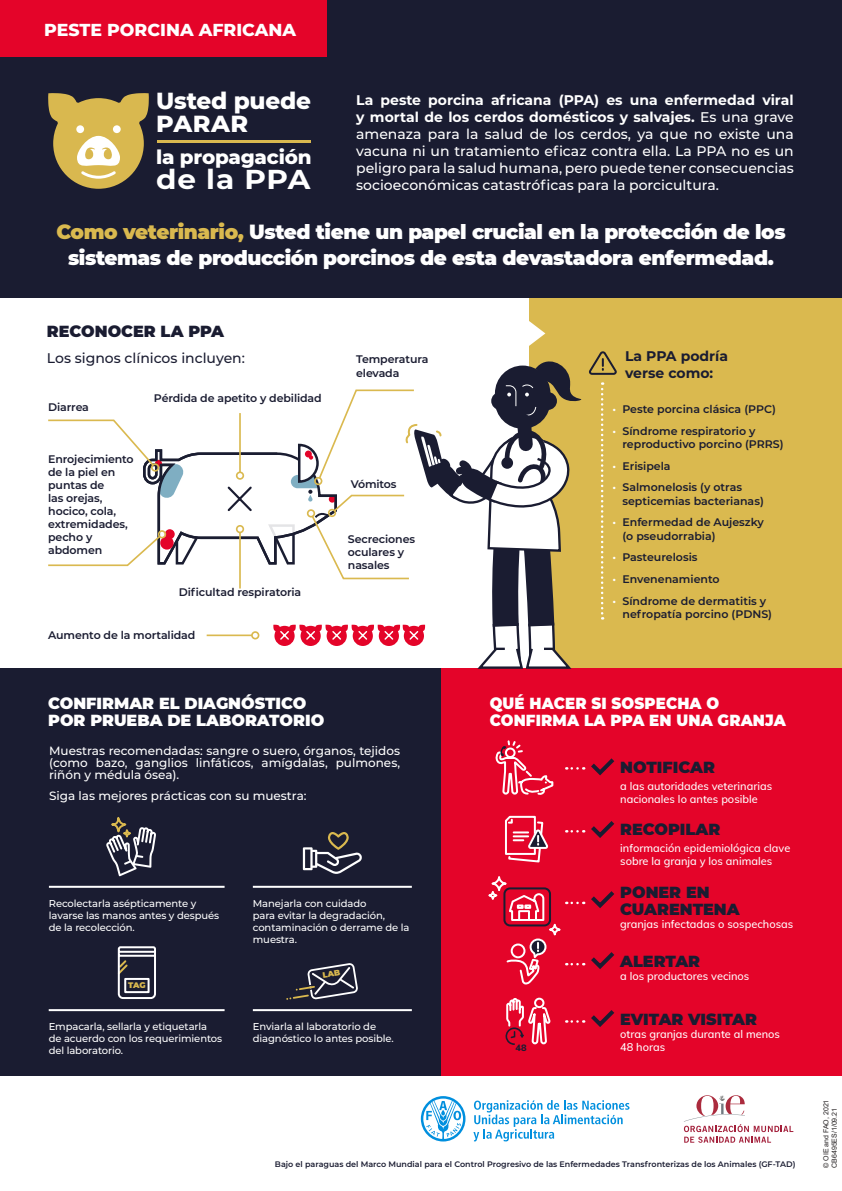
<style>
.page{position:relative;width:842px;height:1191px;background:#fff}
.page>*{position:absolute;margin:0;border:0;box-sizing:border-box;transform-origin:0 0}
.t1{font:700 27.4px "Montserrat";letter-spacing:.025em;color:#fff;scale:1.08 1}
.t2{font:800 23.7px/23.6px "Montserrat";letter-spacing:-.01em;color:#fff}
.t3{font:900 20px/26px "Montserrat";letter-spacing:-.02em;color:#fff;text-align:center}
.t4{font:800 19.8px "Montserrat";letter-spacing:-.01em;color:#fff}
.t5{font:800 17.3px "Montserrat";color:#fff}
.t6{font:900 16px/17px "Montserrat";color:#1a1c31}
.t7{font:900 16px/17px "Montserrat";color:#fff}
.t8{font:900 16px/17px "Montserrat";color:#fff;scale:.94 1}
.t9{font:500 14px/17px "Montserrat";color:#fff;text-align:justify}
.t10{font:500 14px "Montserrat";color:#1a1c31}
.t11{font:700 14px/16.8px "Montserrat";color:#1a1c31}
.t12{font:500 12px/12.4px "Montserrat";color:#fff;text-align:justify}
.t13{font:600 11px/13.2px "Montserrat";letter-spacing:-.01em;color:#1a1c31}
.t14{font:500 11px/13.2px "Muli";color:#fff}
.t15{font:500 10px/12px "Montserrat";letter-spacing:-.01em;color:#fff}
.t16{font:800 9.2px "Muli";color:#1a1c31}
.t17{font:600 8px "Montserrat";color:#1a1c31}
.t18{font:900 8px "Montserrat";color:#dab94f}
.t19{font:7px "Arial";color:#231f20}
.s1{font-weight:700}
.s2{color:#dab94f}
.s3{color:#fff}
</style>
<div class="page">
<div style="left:0;top:0;width:842px;height:298px;background:#1a1c31"></div>
<div style="left:530px;top:298px;width:312px;height:442px;background:#dab94f"></div>
<div style="left:440px;top:669px;width:402px;height:407px;background:#e40429"></div>
<div style="left:0;top:669px;width:440px;height:407px;background:#1a1c31"></div>
<div style="left:0;top:0;width:327px;height:57px;background:#e40429"></div>
<hr style="left:157px;top:140px;width:153px;height:3px;background:#d9b84f">
<svg style="left:48px;top:93px;width:101px;height:96px"></svg>
<div style="left:76px;top:125px;width:8px;height:8px;background:#fff;border-radius:50%"></div>
<div style="left:113px;top:125px;width:8px;height:8px;background:#fff;border-radius:50%"></div>
<hr style="left:49px;top:885px;width:176px;height:2px;background:#fff">
<hr style="left:49px;top:1009px;width:176px;height:2px;background:#fff">
<hr style="left:253px;top:1009px;width:159px;height:2px;background:#fff">
<hr style="left:253px;top:885px;width:159px;height:2px;background:#fff">
<svg style="left:601px;top:382px;width:2px;height:237px"></svg>
<svg style="left:505px;top:815px;width:44px;height:48px"></svg>
<svg style="left:589px;top:351px;width:28px;height:24px"></svg>
<svg style="left:566px;top:758px;width:49px;height:18px"></svg>
<svg style="left:566px;top:821px;width:49px;height:17px"></svg>
<svg style="left:566px;top:891px;width:49px;height:17px"></svg>
<svg style="left:566px;top:952px;width:49px;height:17px"></svg>
<svg style="left:566px;top:1010px;width:49px;height:17px"></svg>
<svg style="left:106px;top:827px;width:50px;height:49px"></svg>
<div style="left:111px;top:817px;width:15px;height:15px;border:2px solid #dab94f;border-radius:50%"></div>
<div style="left:123px;top:829px;width:8px;height:8px;border:2px solid #dab94f;border-radius:50%"></div>
<svg style="left:117px;top:946px;width:39px;height:53px"></svg>
<div style="left:124px;top:978px;width:26px;height:15px;border:2px solid #fff"></div>
<svg style="left:303px;top:832px;width:59px;height:42px"></svg>
<svg style="left:495px;top:740px;width:59px;height:55px"></svg>
<svg style="left:509px;top:893px;width:36px;height:28px"></svg>
<div style="left:503px;top:887px;width:48px;height:39px;border:2px solid #1a1c31;border-radius:6px"></div>
<div style="left:549px;top:923px;width:12px;height:12px;border:2px solid #fff;border-radius:50%"></div>
<div style="left:491px;top:876px;width:16px;height:15px;border:2px solid #fff;border-radius:50%"></div>
<div style="left:488px;top:891px;width:9px;height:9px;border:2px solid #fff;border-radius:50%"></div>
<svg style="left:505px;top:938px;width:46px;height:107px"></svg>
<svg style="left:529px;top:320px;width:16px;height:27px"></svg>
<svg style="left:47px;top:361px;width:534px;height:308px"></svg>
<div style="left:328px;top:509px;width:8px;height:8px;border:2px solid #dab94f;border-radius:50%"></div>
<svg style="left:421px;top:1096px;width:44px;height:45px"></svg>
<svg style="left:473px;top:1100px;width:156px;height:41px"></svg>
<svg style="left:684px;top:1095px;width:109px;height:47px"></svg>
<svg style="left:286px;top:963px;width:72px;height:37px"></svg>
<p class="t5" style="left:44px;top:17px;width:253px">PESTE PORCINA AFRICANA</p>
<p class="t2" style="left:156px;top:87px;width:156px">Usted puede<br>PARAR</p>
<p class="t4" style="left:156px;top:142px;width:157px">la propagación</p>
<p class="t1" style="left:156px;top:159px;width:144px">de la PPA</p>
<p class="t9" style="left:356px;top:91px;width:439px"><span class="s1">La peste porcina africana (PPA) es una enfermedad viral y mortal de los cerdos domésticos y salvajes.</span> Es una grave amenaza para la salud de los cerdos, ya que no existe una vacuna ni un tratamiento eficaz contra ella. La PPA no es un peligro para la salud humana, pero puede tener consecuencias socioeconómicas catastróficas para la porcicultura.</p>
<p class="t3" style="left:56px;top:218px;width:731px"><span class="s2">Como veterinario,</span> Usted tiene un papel crucial en la protección de los sistemas de producción porcinos de esta devastadora enfermedad.</p>
<p class="t6" style="left:47px;top:322px;width:179px">RECONOCER LA PPA</p>
<p class="t10" style="left:47px;top:348px;width:200px">Los signos clínicos incluyen:</p>
<p class="t13" style="left:48px;top:400px;width:42px">Diarrea</p>
<p class="t13" style="left:48px;top:452px;width:87px">Enrojecimiento de la piel en puntas de<br>las orejas, hocico, cola, extremidades, pecho y abdomen</p>
<p class="t13" style="left:154px;top:391px;width:169px">Pérdida de apetito y debilidad</p>
<p class="t13" style="left:179px;top:585px;width:124px">Dificultad respiratoria</p>
<p class="t13" style="left:48px;top:628px;width:149px">Aumento de la mortalidad</p>
<p class="t13" style="left:356px;top:352px;width:74px">Temperatura elevada</p>
<p class="t13" style="left:351px;top:477px;width:47px">Vómitos</p>
<p class="t13" style="left:348px;top:532px;width:69px">Secreciones oculares y nasales</p>
<p class="t11" style="left:625px;top:347px;width:104px">La PPA podría verse como:</p>
<p class="t13" style="left:613px;top:402px;width:165px"><span class="s3">•</span> Peste porcina clásica (PPC)</p>
<p class="t13" style="left:622px;top:424px;width:163px;text-indent:-10px"><span class="s3">•</span> Síndrome respiratorio y reproductivo porcino (PRRS)</p>
<p class="t13" style="left:613px;top:458px;width:60px"><span class="s3">•</span> Erisipela</p>
<p class="t13" style="left:622px;top:480px;width:143px;text-indent:-10px"><span class="s3">•</span> Salmonelosis (y otras septicemias bacterianas)</p>
<p class="t13" style="left:622px;top:515px;width:143px;text-indent:-10px"><span class="s3">•</span> Enfermedad de Aujeszky (o pseudorrabia)</p>
<p class="t13" style="left:613px;top:550px;width:86px"><span class="s3">•</span> Pasteurelosis</p>
<p class="t13" style="left:613px;top:572px;width:109px"><span class="s3">•</span> Envenenamiento</p>
<p class="t13" style="left:622px;top:593px;width:151px;text-indent:-10px"><span class="s3">•</span> Síndrome de dermatitis y nefropatía porcino (PDNS)</p>
<p class="t7" style="left:48px;top:693px;width:278px">CONFIRMAR EL DIAGNÓSTICO<br>POR PRUEBA DE LABORATORIO</p>
<p class="t8" style="left:490px;top:693px;width:317px">QUÉ HACER SI SOSPECHA O<br>CONFIRMA LA PPA EN UNA GRANJA</p>
<p class="t6" style="left:620px;top:757px;width:96px">NOTIFICAR</p>
<p class="t14" style="left:620px;top:778px;width:153px">a las autoridades veterinarias nacionales lo antes posible</p>
<p class="t6" style="left:620px;top:820px;width:102px">RECOPILAR</p>
<p class="t14" style="left:620px;top:841px;width:172px">información epidemiológica clave sobre la granja y los animales</p>
<p class="t6" style="left:620px;top:882px;width:121px">PONER EN<br>CUARENTENA</p>
<p class="t14" style="left:620px;top:917px;width:175px">granjas infectadas o sospechosas</p>
<p class="t6" style="left:620px;top:952px;width:82px">ALERTAR</p>
<p class="t14" style="left:620px;top:969px;width:131px">a los productores vecinos</p>
<p class="t6" style="left:620px;top:1009px;width:138px">EVITAR VISITAR</p>
<p class="t14" style="left:620px;top:1027px;width:161px">otras granjas durante al menos<br>48 horas</p>
<p class="t12" style="left:49px;top:743px;width:352px">Muestras recomendadas: sangre o suero, órganos, tejidos (como bazo, ganglios linfáticos, amígdalas, pulmones, riñón y médula ósea).</p>
<p class="t12" style="left:49px;top:789px;width:259px">Siga las mejores prácticas con su muestra:</p>
<p class="t15" style="left:49px;top:897px;width:172px">Recolectarla asépticamente y lavarse las manos antes y después de la recolección.</p>
<p class="t15" style="left:253px;top:897px;width:158px">Manejarla con cuidado<br>para evitar la degradación, contaminación o derrame de la muestra.</p>
<p class="t18" style="left:128px;top:979px;width:19px">TAG</p>
<p class="t15" style="left:49px;top:1020px;width:175px">Empacarla, sellarla y etiquetarla de acuerdo con los requerimientos del laboratorio.</p>
<p class="t15" style="left:253px;top:1020px;width:142px">Enviarla al laboratorio de diagnóstico lo antes posible.</p>
<p class="t16" style="left:515px;top:1041px;width:13px">48</p>
<p class="t17" style="left:275px;top:1158px;width:522px">Bajo el paraguas del Marco Mundial para el Control Progresivo de las Enfermedades Transfronterizas de los Animales (GF-TAD)</p>
<p class="t19" style="left:821px;top:1167px;width:70px;rotate:-90deg">© OIE and FAO, 2021</p>
<p class="t19" style="left:829px;top:1167px;width:61px;rotate:-90deg">CB6495ES/1/09.21</p>
</div>
